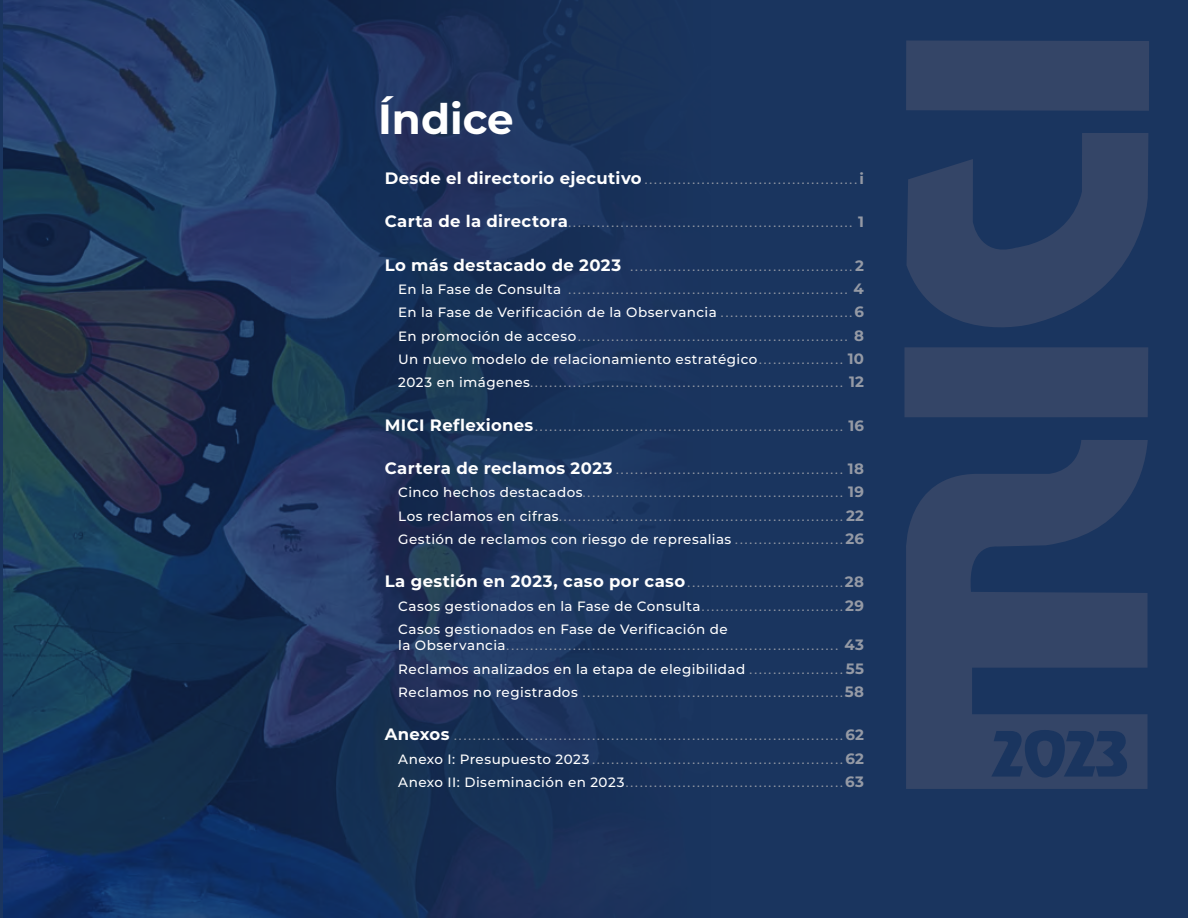
<style>
.page{position:relative;width:1188px;height:918px;background:#fff}
.page>*{position:absolute;margin:0;border:0;box-sizing:border-box;transform-origin:0 0}
.t1{font:55.8px "Revue Plain 001000";color:#1a355f}
.T1_TOP_BIG_INI{font:700 42px "Montserrat";color:#fff}
.t2{font:500 13.5px "Montserrat";letter-spacing:.03em;color:#fff}
.t3{font:500 12px "Montserrat";color:#959aa5}
.s1{font-weight:700;font-size:16.5px;color:#fff}
.s2{font-weight:700;font-size:15px}
.s3{font-size:13.5px;color:#fff}
.s4{font-size:12px;color:#959aa5}
.s5{font-weight:700;font-size:15px;color:#959aa5}
</style>
<div class="page">
<img style="left:3px;top:0;width:1185px;height:918px">
<svg style="left:905px;top:41px;width:244px;height:748px;background:#2b3f64"></svg>
<p class="T1_TOP_BIG_INI" style="left:378px;top:88px;width:137px">Índice</p>
<p class="t3" style="left:385px;top:171px;width:481px"><span class="s1">Desde el directorio ejecutivo</span>.............................................<span class="s2">i</span></p>
<p class="t3" style="left:385px;top:215px;width:481px"><span class="s1">Carta de la directora</span>............................................................ <span class="s2">1</span></p>
<p class="t3" style="left:385px;top:258px;width:481px"><span class="s1">Lo más destacado de 2023</span> ...............................................<span class="s2">2</span></p>
<p class="t3" style="left:398px;top:282px;width:467px"><span class="s3">En la Fase de Consulta</span> ........................................................... <span class="s2">4</span></p>
<p class="t2" style="left:398px;top:303px;width:467px">En la Fase de Verificación de la Observancia <span class="s4">............................</span><span class="s5">6</span></p>
<p class="t3" style="left:398px;top:328px;width:467px"><span class="s3">En promoción de acceso</span>......................................................... <span class="s2">8</span></p>
<p class="t2" style="left:398px;top:350px;width:467px">Un nuevo modelo de relacionamiento estratégico<span class="s4">..................</span> <span class="s5">10</span></p>
<p class="t3" style="left:398px;top:375px;width:467px"><span class="s3">2023 en imágenes</span>.................................................................. <span class="s2">12</span></p>
<p class="t3" style="left:385px;top:418px;width:481px"><span class="s1">MICI Reflexiones</span>................................................................. <span class="s2">16</span></p>
<p class="t3" style="left:385px;top:462px;width:481px"><span class="s1">Cartera de reclamos 2023</span> ................................................ <span class="s2">18</span></p>
<p class="t3" style="left:398px;top:485px;width:467px"><span class="s3">Cinco hechos destacados</span>....................................................... <span class="s2">19</span></p>
<p class="t3" style="left:398px;top:508px;width:467px"><span class="s3">Los reclamos en cifras</span>............................................................<span class="s2">22</span></p>
<p class="t2" style="left:398px;top:530px;width:467px">Gestión de reclamos con riesgo de represalias <span class="s4">.......................</span> <span class="s5">26</span></p>
<p class="t3" style="left:385px;top:575px;width:481px"><span class="s1">La gestión en 2023, caso por caso</span>.................................<span class="s2">28</span></p>
<p class="t2" style="left:398px;top:596px;width:467px">Casos gestionados en la Fase de Consulta<span class="s4">..............................</span><span class="s5">29</span></p>
<p class="t2" style="left:398px;top:620px;width:331px">Casos gestionados en Fase de Verificación de</p>
<p class="t3" style="left:398px;top:638px;width:467px"><span class="s3">la Observancia</span>...................................................................... <span class="s2">43</span></p>
<p class="t2" style="left:398px;top:659px;width:467px">Reclamos analizados en la etapa de elegibilidad <span class="s4">....................</span> <span class="s5">55</span></p>
<p class="t3" style="left:398px;top:684px;width:467px"><span class="s3">Reclamos no registrados</span> .......................................................<span class="s2">58</span></p>
<p class="t3" style="left:385px;top:728px;width:481px"><span class="s1">Anexos</span> ..................................................................................<span class="s2">62</span></p>
<p class="t3" style="left:398px;top:751px;width:467px"><span class="s3">Anexo I: Presupuesto 2023</span>.....................................................<span class="s2">62</span></p>
<p class="t3" style="left:398px;top:774px;width:467px"><span class="s3">Anexo II: Diseminación en 2023</span>..............................................<span class="s2">63</span></p>
<p class="t1" style="left:992px;top:717px;width:138px">2023</p>
</div>
